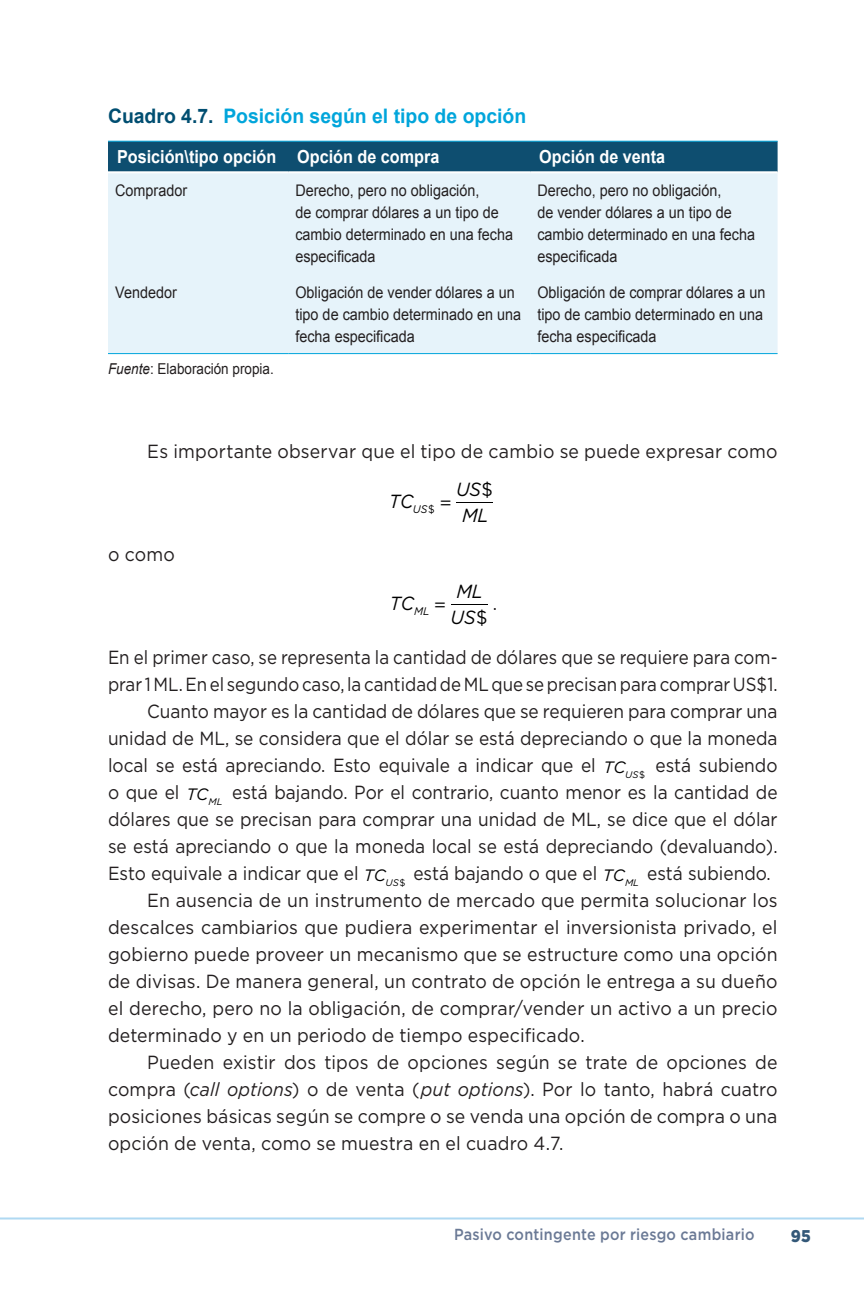
<style>
.page{position:relative;width:864px;height:1296px;background:#fff}
.page>*{position:absolute;margin:0;border:0;box-sizing:border-box;transform-origin:0 0}
.t1{font:700 20px "Arial";color:#00a5db}
.t2{font:19px "Gotham";color:#231f20;scale:.93 1}
.t3{font:19px "Gotham";color:#231f20;scale:.91 1}
.t4{font:19px "Gotham";color:#231f20;scale:.89 1}
.t5{font:italic 19px/26.6px "Gotham";letter-spacing:-.015em;color:#000;text-align:center;scale:.95 1}
.t6{font:700 18px "Arial";color:#fff;scale:.9 1}
.t7{font:900 17px "Gotham";color:#335878;scale:.9 1}
.t8{font:16px/22px "Arial";color:#231f20;scale:.9 1}
.t9{font:500 16px "Gotham";letter-spacing:.015em;color:#6a7995;scale:.9 1}
.t10{font:15px "Arial";color:#231f20;scale:.9 1}
.s1{color:#004e71}
.s2{font-style:italic}
.s3{font-style:normal}
.s4{font-style:italic;font-size:16.4px;color:#000}
</style>
<div class="page">
<div style="left:108px;top:142px;width:670px;height:29px;background:#0e4e70"></div>
<div style="left:108px;top:173px;width:670px;height:180px;background:#e6f3fa"></div>
<hr style="left:108px;top:141px;width:180px;height:1px;background:#00a5db">
<hr style="left:288px;top:141px;width:242px;height:1px;background:#00a5db">
<hr style="left:530px;top:141px;width:248px;height:1px;background:#00a5db">
<hr style="left:108px;top:353px;width:180px;height:1px;background:#00a5db">
<hr style="left:288px;top:353px;width:242px;height:1px;background:#00a5db">
<hr style="left:530px;top:353px;width:248px;height:1px;background:#00a5db">
<hr style="left:456px;top:502px;width:37px;height:1px;background:#000">
<hr style="left:451px;top:604px;width:37px;height:1px;background:#000">
<hr style="left:0;top:1218px;width:864px;height:2px;background:#afd9f2">
<p class="t1" style="left:108px;top:102px;width:420px"><span class="s1">Cuadro 4.7.</span> Posición según el tipo de opción</p>
<p class="t6" style="left:117px;top:145px;width:360px">Posición\tipo opción Opción de compra</p>
<p class="t6" style="left:539px;top:145px;width:142px">Opción de venta</p>
<p class="t8" style="left:115px;top:180px;width:82px">Comprador</p>
<p class="t8" style="left:295px;top:180px;width:243px">Derecho, pero no obligación,<br>de comprar dólares a un tipo de cambio determinado en una fecha especificada</p>
<p class="t8" style="left:537px;top:180px;width:243px">Derecho, pero no obligación,<br>de vender dólares a un tipo de cambio determinado en una fecha especificada</p>
<p class="t8" style="left:115px;top:281px;width:70px">Vendedor</p>
<p class="t8" style="left:295px;top:281px;width:252px">Obligación de vender dólares a un tipo de cambio determinado en una fecha especificada</p>
<p class="t8" style="left:537px;top:281px;width:255px">Obligación de comprar dólares a un tipo de cambio determinado en una fecha especificada</p>
<p class="t10" style="left:108px;top:358px;width:186px"><span class="s2">Fuente</span>: Elaboración propia.</p>
<p class="t2" style="left:147px;top:439px;width:679px">Es importante observar que el tipo de cambio se puede expresar como</p>
<p class="t5" style="left:389px;top:488px;width:49px">TC<sub>US</sub><sub>$</sub></p>
<p class="t5" style="left:456px;top:475px;width:40px">US<span class="s3">$<br></span>ML</p>
<p class="t2" style="left:108px;top:542px;width:73px">o como</p>
<p class="t5" style="left:390px;top:590px;width:43px">TC<sub>ML</sub></p>
<p class="t5" style="left:451px;top:577px;width:40px">ML<br>US<span class="s3">$</span></p>
<p class="t2" style="left:493px;top:591px;width:6px">.</p>
<p class="t4" style="left:108px;top:645px;width:754px">En el primer caso, se representa la cantidad de dólares que se requiere para com-</p>
<p class="t4" style="left:108px;top:672px;width:754px">prar 1 ML. En el segundo caso, la cantidad de ML que se precisan para comprar US$1.</p>
<p class="t3" style="left:147px;top:699px;width:694px">Cuanto mayor es la cantidad de dólares que se requieren para comprar una</p>
<p class="t3" style="left:108px;top:726px;width:737px">unidad de ML, se considera que el dólar se está depreciando o que la moneda</p>
<p class="t3" style="left:108px;top:753px;width:737px">local se está apreciando. Esto equivale a indicar que el <span class="s4">TC</span><sub>US</sub><sub>$</sub> está subiendo</p>
<p class="t3" style="left:108px;top:780px;width:737px">o que el <span class="s4">TC</span><sub>ML</sub> está bajando. Por el contrario, cuanto menor es la cantidad de</p>
<p class="t3" style="left:108px;top:807px;width:737px">dólares que se precisan para comprar una unidad de ML, se dice que el dólar</p>
<p class="t3" style="left:108px;top:834px;width:737px">se está apreciando o que la moneda local se está depreciando (devaluando).</p>
<p class="t3" style="left:108px;top:861px;width:730px">Esto equivale a indicar que el <span class="s4">TC</span><sub>US</sub><sub>$</sub> está bajando o que el <span class="s4">TC</span><sub>ML</sub> está subiendo.</p>
<p class="t2" style="left:147px;top:888px;width:679px">En ausencia de un instrumento de mercado que permita solucionar los</p>
<p class="t2" style="left:108px;top:915px;width:721px">descalces cambiarios que pudiera experimentar el inversionista privado, el</p>
<p class="t2" style="left:108px;top:942px;width:721px">gobierno puede proveer un mecanismo que se estructure como una opción</p>
<p class="t2" style="left:108px;top:969px;width:721px">de divisas. De manera general, un contrato de opción le entrega a su dueño</p>
<p class="t2" style="left:108px;top:996px;width:722px">el derecho, pero no la obligación, de comprar/vender un activo a un precio</p>
<p class="t2" style="left:108px;top:1023px;width:514px">determinado y en un periodo de tiempo especificado.</p>
<p class="t2" style="left:147px;top:1050px;width:679px">Pueden existir dos tipos de opciones según se trate de opciones de</p>
<p class="t2" style="left:108px;top:1077px;width:722px">compra (<span class="s2">call options</span>) o de venta (<span class="s2">put options</span>). Por lo tanto, habrá cuatro</p>
<p class="t2" style="left:108px;top:1104px;width:721px">posiciones básicas según se compre o se venda una opción de compra o una</p>
<p class="t2" style="left:108px;top:1131px;width:491px">opción de venta, como se muestra en el cuadro 4.7.</p>
<p class="t9" style="left:454px;top:1224px;width:335px">Pasivo contingente por riesgo cambiario</p>
<p class="t7" style="left:791px;top:1224px;width:24px">95</p>
</div>
